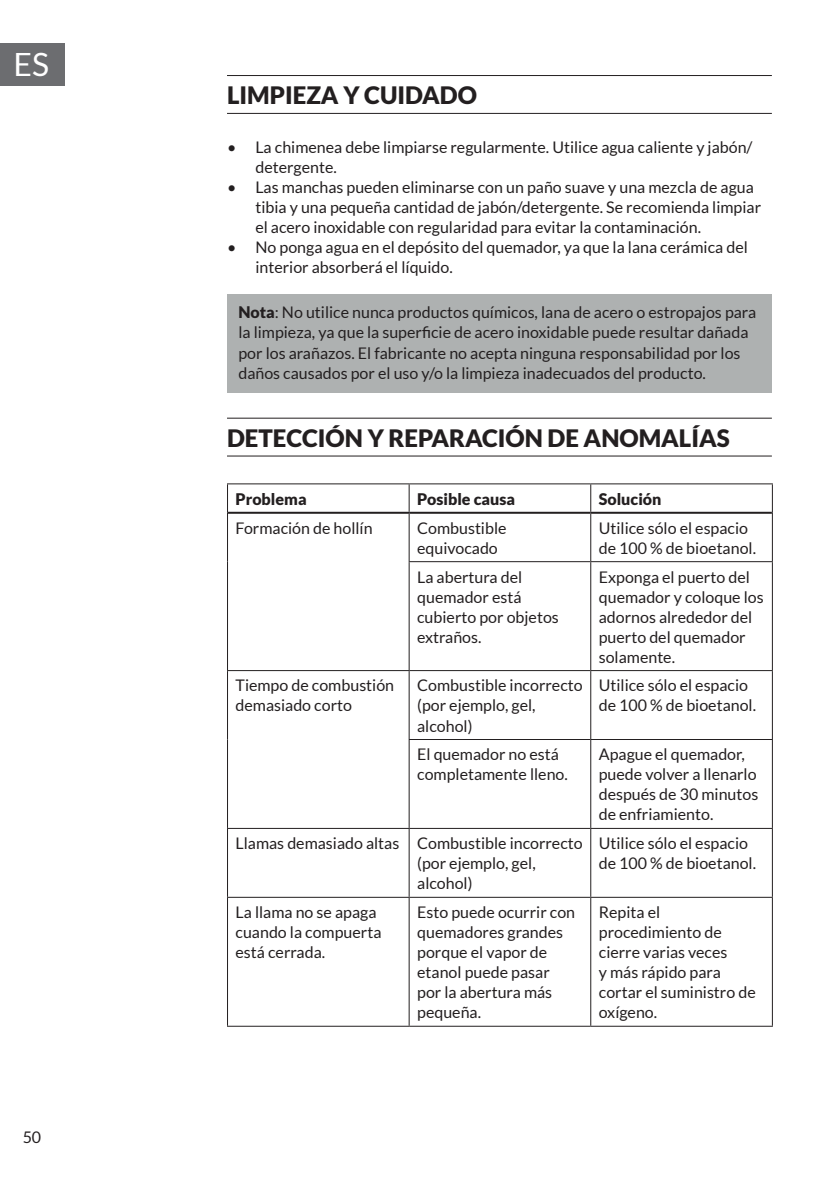
<style>
.page{position:relative;width:840px;height:1191px;background:#fff}
.page>*{position:absolute;margin:0;border:0;box-sizing:border-box;transform-origin:0 0}
.t1{font:32px "Lato";color:#fff}
.t2{font:900 24px "Lato";color:#231f20}
.t3{font:16px/20px "Lato";color:#231f20}
.t4{font:900 16px "Lato";color:#231f20}
.s1{font-weight:900}
</style>
<div class="page">
<div style="left:0;top:43px;width:65px;height:42px;background:#6c6d70"></div>
<hr style="left:227px;top:75px;width:544px;height:1px;background:#231f20">
<hr style="left:227px;top:113px;width:544px;height:1px;background:#231f20">
<div style="left:227px;top:294px;width:544px;height:99px;background:#aeb1b1"></div>
<hr style="left:227px;top:418px;width:544px;height:1px;background:#231f20">
<hr style="left:227px;top:455px;width:544px;height:1px;background:#231f20">
<hr style="left:227px;top:483px;width:182px;height:1px;background:#231f20">
<svg style="left:227px;top:484px;width:1px;height:29px"></svg>
<hr style="left:409px;top:483px;width:181px;height:1px;background:#231f20">
<svg style="left:408px;top:484px;width:1px;height:28px"></svg>
<hr style="left:590px;top:483px;width:182px;height:1px;background:#231f20">
<svg style="left:590px;top:484px;width:1px;height:28px"></svg>
<svg style="left:771px;top:484px;width:1px;height:29px"></svg>
<hr style="left:227px;top:513px;width:1px;height:48px;background:#231f20">
<hr style="left:408px;top:514px;width:1px;height:47px;background:#231f20">
<hr style="left:590px;top:514px;width:1px;height:47px;background:#231f20">
<hr style="left:771px;top:513px;width:1px;height:48px;background:#231f20">
<hr style="left:227px;top:561px;width:1px;height:109px;background:#231f20">
<hr style="left:408px;top:561px;width:182px;height:1px;background:#231f20">
<hr style="left:408px;top:562px;width:1px;height:108px;background:#231f20">
<hr style="left:590px;top:561px;width:182px;height:1px;background:#231f20">
<hr style="left:590px;top:562px;width:1px;height:108px;background:#231f20">
<hr style="left:771px;top:562px;width:1px;height:108px;background:#231f20">
<hr style="left:227px;top:670px;width:182px;height:1px;background:#231f20">
<hr style="left:227px;top:671px;width:1px;height:68px;background:#231f20">
<hr style="left:409px;top:670px;width:181px;height:1px;background:#231f20">
<hr style="left:408px;top:671px;width:1px;height:68px;background:#231f20">
<hr style="left:590px;top:670px;width:182px;height:1px;background:#231f20">
<hr style="left:590px;top:671px;width:1px;height:68px;background:#231f20">
<hr style="left:771px;top:671px;width:1px;height:68px;background:#231f20">
<hr style="left:227px;top:739px;width:1px;height:89px;background:#231f20">
<hr style="left:408px;top:739px;width:182px;height:1px;background:#231f20">
<hr style="left:408px;top:740px;width:1px;height:88px;background:#231f20">
<hr style="left:590px;top:739px;width:182px;height:1px;background:#231f20">
<hr style="left:590px;top:740px;width:1px;height:88px;background:#231f20">
<hr style="left:771px;top:740px;width:1px;height:88px;background:#231f20">
<hr style="left:227px;top:828px;width:182px;height:1px;background:#231f20">
<hr style="left:227px;top:829px;width:1px;height:67px;background:#231f20">
<hr style="left:409px;top:828px;width:181px;height:1px;background:#231f20">
<hr style="left:408px;top:829px;width:1px;height:67px;background:#231f20">
<hr style="left:590px;top:828px;width:182px;height:1px;background:#231f20">
<hr style="left:590px;top:829px;width:1px;height:67px;background:#231f20">
<hr style="left:771px;top:829px;width:1px;height:67px;background:#231f20">
<hr style="left:227px;top:896px;width:182px;height:1px;background:#231f20">
<hr style="left:227px;top:897px;width:1px;height:128px;background:#231f20">
<hr style="left:409px;top:896px;width:181px;height:1px;background:#231f20">
<hr style="left:408px;top:897px;width:1px;height:128px;background:#231f20">
<hr style="left:590px;top:896px;width:182px;height:1px;background:#231f20">
<hr style="left:590px;top:897px;width:1px;height:128px;background:#231f20">
<hr style="left:771px;top:897px;width:1px;height:128px;background:#231f20">
<hr style="left:227px;top:1025px;width:182px;height:1px;background:#231f20">
<hr style="left:409px;top:1025px;width:181px;height:1px;background:#231f20">
<hr style="left:590px;top:1025px;width:182px;height:1px;background:#231f20">
<hr style="left:228px;top:512px;width:181px;height:2px;background:#231f20">
<hr style="left:409px;top:512px;width:181px;height:2px;background:#231f20">
<hr style="left:590px;top:512px;width:181px;height:2px;background:#231f20">
<h1 class="t1" style="left:13px;top:47px;width:37px">ES</h1>
<p class="t3" style="left:23px;top:1127px;width:20px">50</p>
<h2 class="t2" style="left:227px;top:82px;width:251px">LIMPIEZA Y CUIDADO</h2>
<p class="t3" style="left:255px;top:137px;width:498px;text-indent:-28px">• La chimenea debe limpiarse regularmente. Utilice agua caliente y jabón/ detergente.</p>
<p class="t3" style="left:255px;top:177px;width:507px;text-indent:-28px">• Las manchas pueden eliminarse con un paño suave y una mezcla de agua tibia y una pequeña cantidad de jabón/detergente. Se recomienda limpiar el acero inoxidable con regularidad para evitar la contaminación.</p>
<p class="t3" style="left:255px;top:237px;width:493px;text-indent:-28px">• No ponga agua en el depósito del quemador, ya que la lana cerámica del interior absorberá el líquido.</p>
<p class="t3" style="left:238px;top:302px;width:519px"><span class="s1">Nota</span>: No utilice nunca productos químicos, lana de acero o estropajos para la limpieza, ya que la superficie de acero inoxidable puede resultar dañada por los arañazos. El fabricante no acepta ninguna responsabilidad por los daños causados por el uso y/o la limpieza inadecuados del producto.</p>
<h2 class="t2" style="left:227px;top:424px;width:504px">DETECCIÓN Y REPARACIÓN DE ANOMALÍAS</h2>
<p class="t4" style="left:235px;top:489px;width:73px">Problema</p>
<p class="t4" style="left:417px;top:489px;width:99px">Posible causa</p>
<p class="t4" style="left:598px;top:489px;width:64px">Solución</p>
<p class="t3" style="left:235px;top:518px;width:138px">Formación de hollín</p>
<p class="t3" style="left:417px;top:518px;width:91px">Combustible equivocado</p>
<p class="t3" style="left:598px;top:518px;width:159px">Utilice sólo el espacio de 100 % de bioetanol.</p>
<p class="t3" style="left:417px;top:566px;width:143px">La abertura del quemador está cubierto por objetos extraños.</p>
<p class="t3" style="left:598px;top:566px;width:166px">Exponga el puerto del quemador y coloque los adornos alrededor del puerto del quemador solamente.</p>
<p class="t3" style="left:235px;top:675px;width:160px">Tiempo de combustión demasiado corto</p>
<p class="t3" style="left:417px;top:675px;width:167px">Combustible incorrecto (por ejemplo, gel, alcohol)</p>
<p class="t3" style="left:598px;top:675px;width:159px">Utilice sólo el espacio de 100 % de bioetanol.</p>
<p class="t3" style="left:417px;top:744px;width:152px">El quemador no está completamente lleno.</p>
<p class="t3" style="left:598px;top:744px;width:161px">Apague el quemador, puede volver a llenarlo después de 30 minutos de enfriamiento.</p>
<p class="t3" style="left:417px;top:833px;width:167px;text-indent:-181px">Llamas demasiado altas Combustible incorrecto (por ejemplo, gel, alcohol)</p>
<p class="t3" style="left:598px;top:833px;width:159px">Utilice sólo el espacio de 100 % de bioetanol.</p>
<p class="t3" style="left:235px;top:902px;width:147px">La llama no se apaga cuando la compuerta está cerrada.</p>
<p class="t3" style="left:417px;top:902px;width:159px">Esto puede ocurrir con quemadores grandes porque el vapor de etanol puede pasar por la abertura más pequeña.</p>
<p class="t3" style="left:598px;top:902px;width:158px">Repita el procedimiento de cierre varias veces<br>y más rápido para cortar el suministro de oxígeno.</p>
</div>
